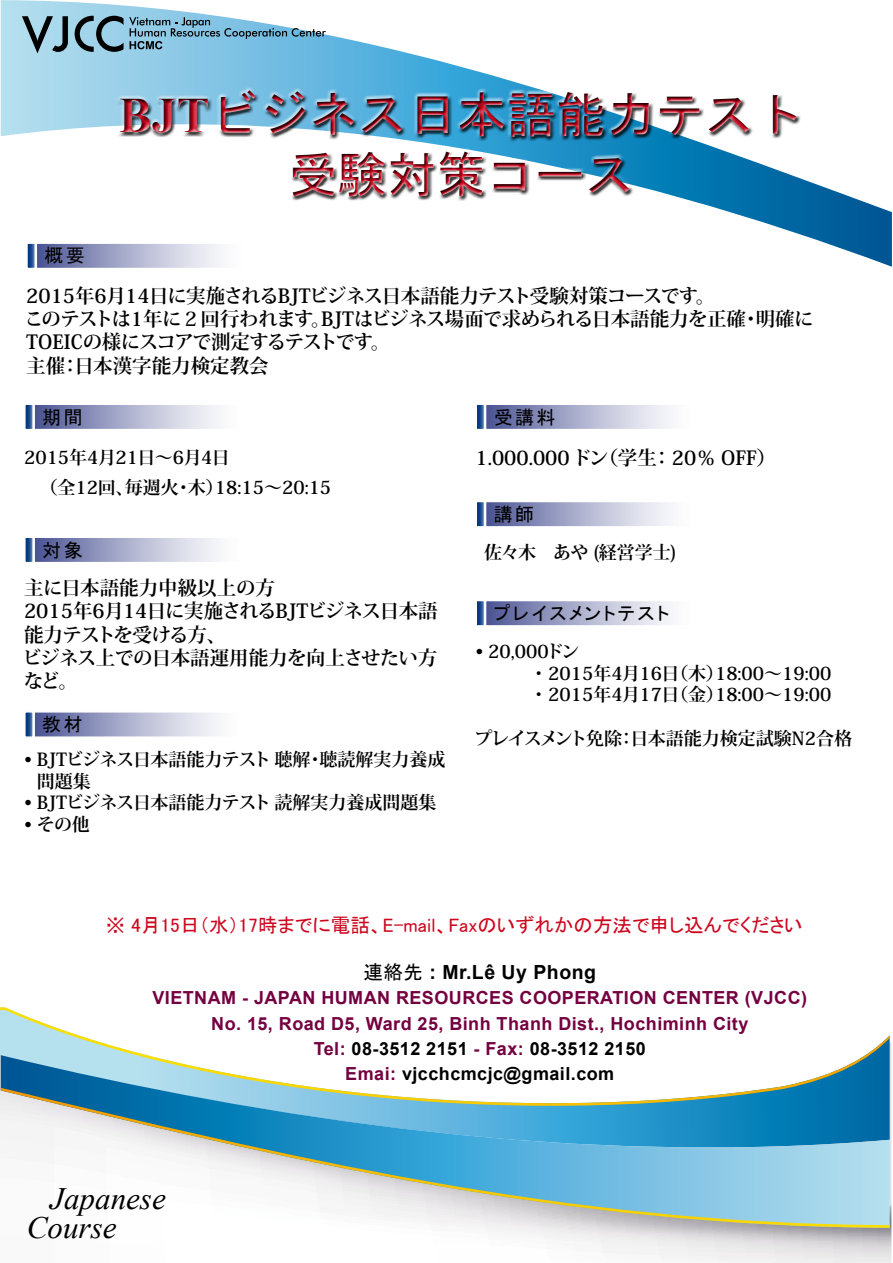
<style>
.page{position:relative;width:893px;height:1263px;background:#fff}
.page>*{position:absolute;margin:0;border:0;box-sizing:border-box;transform-origin:0 0}
.t1{font:49.5px/59.4px "MS Gothic";color:#cd071e;text-align:center}
.t2{font:italic 31.05px/29px "Times New Roman";color:#000}
.t3{font:700 19.5px/23.4px "Koz Min Pro";letter-spacing:-.03em;color:#000}
.t4{font:19.5px "MS P Gothic";color:#cd071e}
.t5{font:700 19.5px "Koz Min Pro";color:#000}
.t6{font:700 19.5px "Arial";letter-spacing:.025em;color:#000}
.t7{font:18.9px "MS P Gothic";letter-spacing:.125em;color:#000}
.t8{font:700 18px/21.6px "Koz Min Pro";color:#000}
.t9{font:700 18px/25.2px "Arial";letter-spacing:.025em;color:#740040;text-align:center}
.t10{font:700 18px "Koz Min Pro";letter-spacing:-.025em;color:#000}
.s1{font-family:"Times New Roman";font-weight:700}
.s2{font-family:"MS P Gothic";font-weight:400}
.s3{color:#000}
</style>
<div class="page">
<svg style="left:486px;top:1080px;width:405px;height:183px"></svg>
<svg style="left:0;top:1007px;width:890px;height:124px"></svg>
<svg style="left:1px;top:1055px;width:889px;height:33px"></svg>
<svg style="left:1px;top:1088px;width:889px;height:140px"></svg>
<svg style="left:1px;top:0;width:891px;height:267px"></svg>
<div style="left:116px;top:86px;width:684px;height:113px;background:#000;opacity:.75"></div>
<svg style="left:22px;top:16px;width:46px;height:37px"></svg>
<svg style="left:75px;top:16px;width:251px;height:36px"></svg>
<div style="left:36px;top:242px;width:207px;height:27px;background:linear-gradient(to right,#535c99,#fff);border:2px solid #fff"></div>
<svg style="left:26px;top:242px;width:10px;height:26px"></svg>
<div style="left:33px;top:403px;width:208px;height:27px;background:linear-gradient(to right,#535b99,#fff);border:2px solid #fff"></div>
<svg style="left:25px;top:403px;width:9px;height:27px"></svg>
<div style="left:485px;top:403px;width:208px;height:27px;background:linear-gradient(to right,#535c99,#fff);border:2px solid #fff"></div>
<svg style="left:477px;top:405px;width:7px;height:24px"></svg>
<div style="left:485px;top:501px;width:208px;height:27px;background:linear-gradient(to right,#535c99,#fff);border:2px solid #fff"></div>
<svg style="left:477px;top:502px;width:7px;height:25px"></svg>
<div style="left:485px;top:600px;width:208px;height:27px;background:linear-gradient(to right,#535c99,#fff);border:2px solid #fff"></div>
<svg style="left:477px;top:601px;width:7px;height:25px"></svg>
<div style="left:33px;top:536px;width:208px;height:27px;background:linear-gradient(to right,#535b99,#fff);border:2px solid #fff"></div>
<svg style="left:25px;top:536px;width:9px;height:27px"></svg>
<div style="left:33px;top:711px;width:208px;height:27px;background:linear-gradient(to right,#535b99,#fff);border:2px solid #fff"></div>
<svg style="left:25px;top:711px;width:9px;height:27px"></svg>
<p class="t7" style="left:44px;top:246px;width:42px">概要</p>
<h1 class="t1" style="left:119px;top:85px;width:686px"><span class="s1">BJT</span>ビジネス日本語能力テスト受験対策コース</h1>
<p class="t3" style="left:25px;top:283px;width:791px">2015年6月14日に実施されるBJTビジネス日本語能力テスト受験対策コースです。<br>このテストは1年に２回行われます。BJTはビジネス場面で求められる日本語能力を正確・明確にTOEICの様にスコアで測定するテストです。<br>主催：日本漢字能力検定教会</p>
<p class="t7" style="left:42px;top:407px;width:42px">期間</p>
<p class="t7" style="left:494px;top:407px;width:63px">受講料</p>
<p class="t8" style="left:40px;top:441px;width:293px;line-height:30.2px;text-indent:-16px">2015年4月21日～6月4日<br>（全12回、毎週火・木）18:15～20:15</p>
<p class="t5" style="left:475px;top:444px;width:302px">1.000.000 ドン（学生： 20％ OFF）</p>
<p class="t7" style="left:42px;top:540px;width:42px">対象</p>
<p class="t3" style="left:23px;top:575px;width:417px">主に日本語能力中級以上の方<br>2015年6月14日に実施されるBJTビジネス日本語能力テストを受ける方、<br>ビジネス上での日本語運用能力を向上させたい方など。</p>
<p class="t7" style="left:42px;top:715px;width:42px">教材</p>
<p class="t8" style="left:37px;top:748px;width:410px;text-indent:-13px">• BJTビジネス日本語能力テスト 聴解・聴読解実力養成問題集</p>
<p class="t8" style="left:24px;top:791px;width:414px">• BJTビジネス日本語能力テスト 読解実力養成問題集</p>
<p class="t8" style="left:24px;top:812px;width:67px">• その他</p>
<p class="t7" style="left:494px;top:504px;width:42px">講師</p>
<p class="t10" style="left:484px;top:539px;width:194px">佐々木　あや (経営学士)</p>
<p class="t7" style="left:494px;top:604px;width:177px">プレイスメントテスト</p>
<p class="t8" style="left:530px;top:640px;width:303px;text-indent:-54px">• 20,000ドン　<br>・ 2015年4月16日（木）18:00～19:00・ 2015年4月17日（金）18:00～19:00</p>
<p class="t8" style="left:474px;top:726px;width:379px">プレイスメント免除：日本語能力検定試験N2合格</p>
<p class="t4" style="left:106px;top:915px;width:698px">※ 4月15日（水）17時までに電話、E-mail、Faxのいずれかの方法で申し込んでください</p>
<p class="t6" style="left:364px;top:959px;width:234px"><span class="s2">連絡先</span> : Mr.Lê Uy Phong</p>
<p class="t9" style="left:152px;top:986px;width:656px">VIETNAM - JAPAN HUMAN RESOURCES COOPERATION CENTER (VJCC)<br>No. 15, Road D5, Ward 25, Binh Thanh Dist., Hochiminh City<br>Tel: <span class="s3">08-3512 2151</span> - Fax: <span class="s3">08-3512 2150<br></span>Emai: <span class="s3">vjcchcmcjc@gmail.com</span></p>
<h2 class="t2" style="left:27px;top:1183px;width:140px;text-indent:23px">Japanese<br>Course</h2>
</div>
